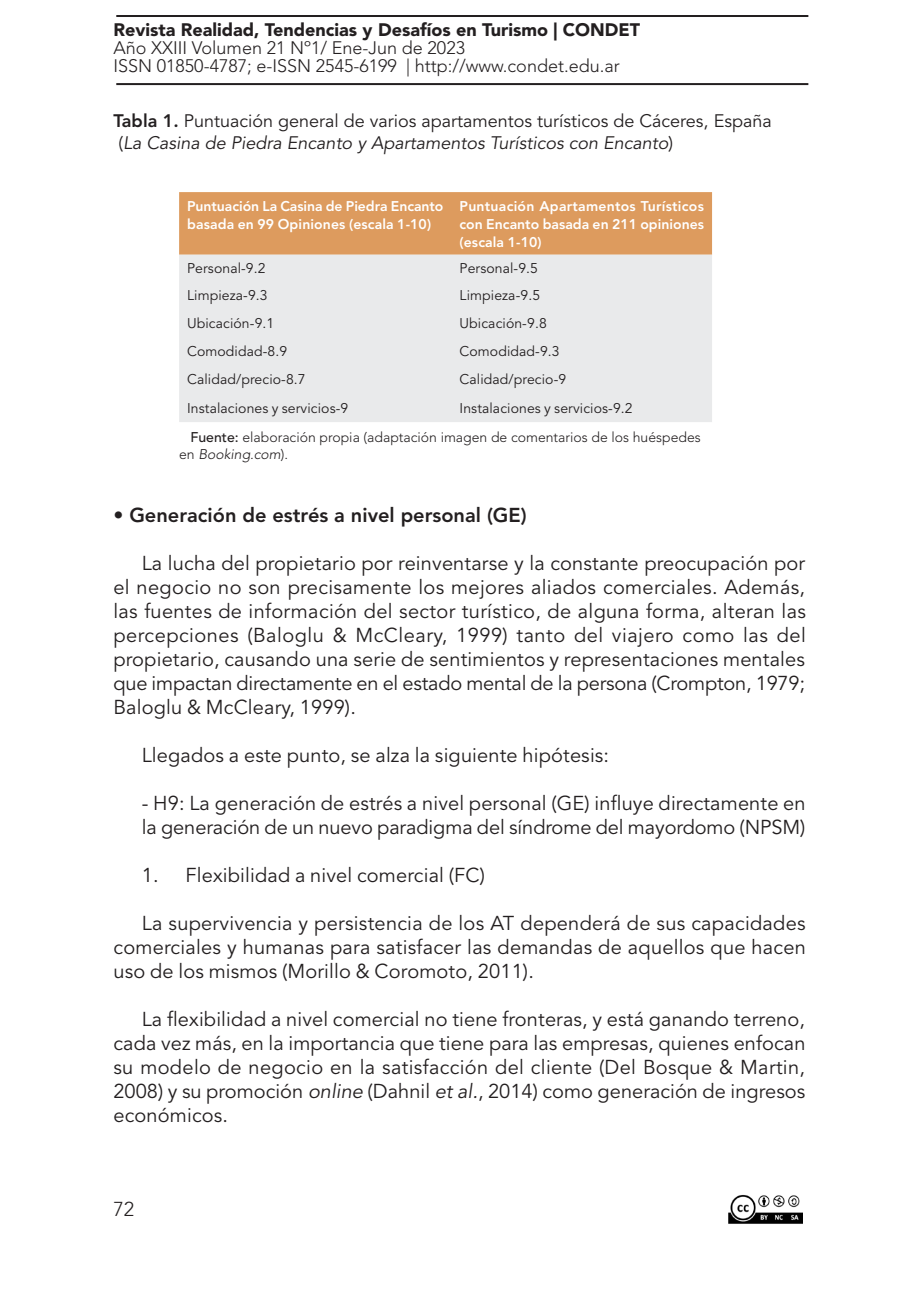
<style>
.page{position:relative;width:919px;height:1299px;background:#fff}
.page>*{position:absolute;margin:0;border:0;box-sizing:border-box;transform-origin:0 0}
.Texto_cuerpo{font:20px/24px "Avenir LT Std";letter-spacing:.01em;color:#231f20;text-align:justify}
.Título_interno{font:800 20px "Avenir LT Std";color:#231f20}
.t1{font:300 20px "Avenir LT Std";color:#231f20}
.t2{font:300 18px/18px "Avenir LT Std";color:#231f20}
.Título_tablas___gráf{font:18px "Avenir LT Std";color:#231f20}
.Título_tablas___gráf-2{font:italic 18px "Avenir LT Std";color:#231f20}
.t3{font:900 18px "Avenir LT Std";color:#231f20}
.Texto_cuerpo-2{font:14px "Avenir LT Std";letter-spacing:.01em;color:#231f20}
.Texto_cuerpo-3{font:800 14px/18px "Avenir LT Std";color:#fff}
.Fuente_tablas___gráf{font:300 14px/16.8px "Avenir LT Std";color:#231f20}
.s1{font-weight:800}
.s2{font-style:normal}
.s3{font-weight:500}
.s4{font-style:italic}
</style>
<div class="page">
<hr style="left:116px;top:15px;width:692px;height:2px;background:#231f20">
<hr style="left:116px;top:83px;width:692px;height:2px;background:#231f20">
<img style="left:728px;top:1195px;width:74px;height:29px">
<div style="left:179px;top:192px;width:533px;height:63px;background:#dd9b5e"></div>
<div style="left:179px;top:255px;width:533px;height:167px;background:#e9eaeb"></div>
<p class="t3" style="left:113px;top:19px;width:528px">Revista Realidad, Tendencias y Desafíos en Turismo | CONDET</p>
<p class="t2" style="left:113px;top:39px;width:508px">Año XXIII Volumen 21 Nº1/ Ene-Jun de 2023<br>ISSN 01850-4787; e-ISSN 2545-6199 | http://www.condet.edu.ar</p>
<p class="Título_tablas___gráf" style="left:113px;top:110px;width:659px"><span class="s1">Tabla 1.</span> Puntuación general de varios apartamentos turísticos de Cáceres, España</p>
<p class="Título_tablas___gráf-2" style="left:118px;top:132px;width:556px"><span class="s2">(</span>La Casina de Piedra Encanto y Apartamentos Turísticos con Encanto<span class="s2">)</span></p>
<p class="Texto_cuerpo-3" style="left:187px;top:197px;width:258px">Puntuación La Casina de Piedra Encanto basada en 99 Opiniones (escala 1-10)</p>
<p class="Texto_cuerpo-3" style="left:459px;top:197px;width:246px;text-align:justify">Puntuación Apartamentos Turísticos con Encanto basada en 211 opiniones (escala 1-10)</p>
<p class="Texto_cuerpo-2" style="left:187px;top:260px;width:80px">Personal-9.2</p>
<p class="Texto_cuerpo-2" style="left:459px;top:260px;width:80px">Personal-9.5</p>
<p class="Texto_cuerpo-2" style="left:187px;top:287px;width:82px">Limpieza-9.3</p>
<p class="Texto_cuerpo-2" style="left:459px;top:287px;width:82px">Limpieza-9.5</p>
<p class="Texto_cuerpo-2" style="left:187px;top:315px;width:89px">Ubicación-9.1</p>
<p class="Texto_cuerpo-2" style="left:459px;top:315px;width:89px">Ubicación-9.8</p>
<p class="Texto_cuerpo-2" style="left:187px;top:343px;width:102px">Comodidad-8.9</p>
<p class="Texto_cuerpo-2" style="left:459px;top:343px;width:102px">Comodidad-9.3</p>
<p class="Texto_cuerpo-2" style="left:187px;top:371px;width:120px">Calidad/precio-8.7</p>
<p class="Texto_cuerpo-2" style="left:459px;top:371px;width:108px">Calidad/precio-9</p>
<p class="Texto_cuerpo-2" style="left:187px;top:399px;width:163px">Instalaciones y servicios-9</p>
<p class="Texto_cuerpo-2" style="left:459px;top:399px;width:175px">Instalaciones y servicios-9.2</p>
<p class="Fuente_tablas___gráf" style="left:179px;top:429px;width:523px;text-indent:11px"><span class="s3">Fuente:</span> elaboración propia (adaptación imagen de comentarios de los huéspedes en <span class="s4">Booking.com</span>).</p>
<p class="Título_interno" style="left:113px;top:503px;width:414px">• Generación de estrés a nivel personal (GE)</p>
<p class="Texto_cuerpo" style="left:113px;top:551px;width:694px;text-indent:28px">La lucha del propietario por reinventarse y la constante preocupación por el negocio no son precisamente los mejores aliados comerciales. Además, las fuentes de información del sector turístico, de alguna forma, alteran las percepciones (Baloglu &amp; McCleary, 1999) tanto del viajero como las del propietario, causando una serie de sentimientos y representaciones mentales que impactan directamente en el estado mental de la persona (Crompton, 1979; Baloglu &amp; McCleary, 1999).</p>
<p class="Texto_cuerpo" style="left:142px;top:743px;width:469px">Llegados a este punto, se alza la siguiente hipótesis:</p>
<p class="Texto_cuerpo" style="left:142px;top:791px;width:665px">- H9: La generación de estrés a nivel personal (GE) influye directamente en la generación de un nuevo paradigma del síndrome del mayordomo (NPSM)</p>
<p class="Texto_cuerpo" style="left:142px;top:863px;width:344px">1. Flexibilidad a nivel comercial (FC)</p>
<p class="Texto_cuerpo" style="left:113px;top:911px;width:694px;text-indent:28px">La supervivencia y persistencia de los AT dependerá de sus capacidades comerciales y humanas para satisfacer las demandas de aquellos que hacen uso de los mismos (Morillo &amp; Coromoto, 2011).</p>
<p class="Texto_cuerpo" style="left:113px;top:1007px;width:693px;text-indent:28px">La flexibilidad a nivel comercial no tiene fronteras, y está ganando terreno, cada vez más, en la importancia que tiene para las empresas, quienes enfocan su modelo de negocio en la satisfacción del cliente (Del Bosque &amp; Martin, 2008) y su promoción <span class="s4">online</span> (Dahnil <span class="s4">et al.</span>, 2014) como generación de ingresos económicos.</p>
<p class="t1" style="left:113px;top:1197px;width:22px">72</p>
</div>
